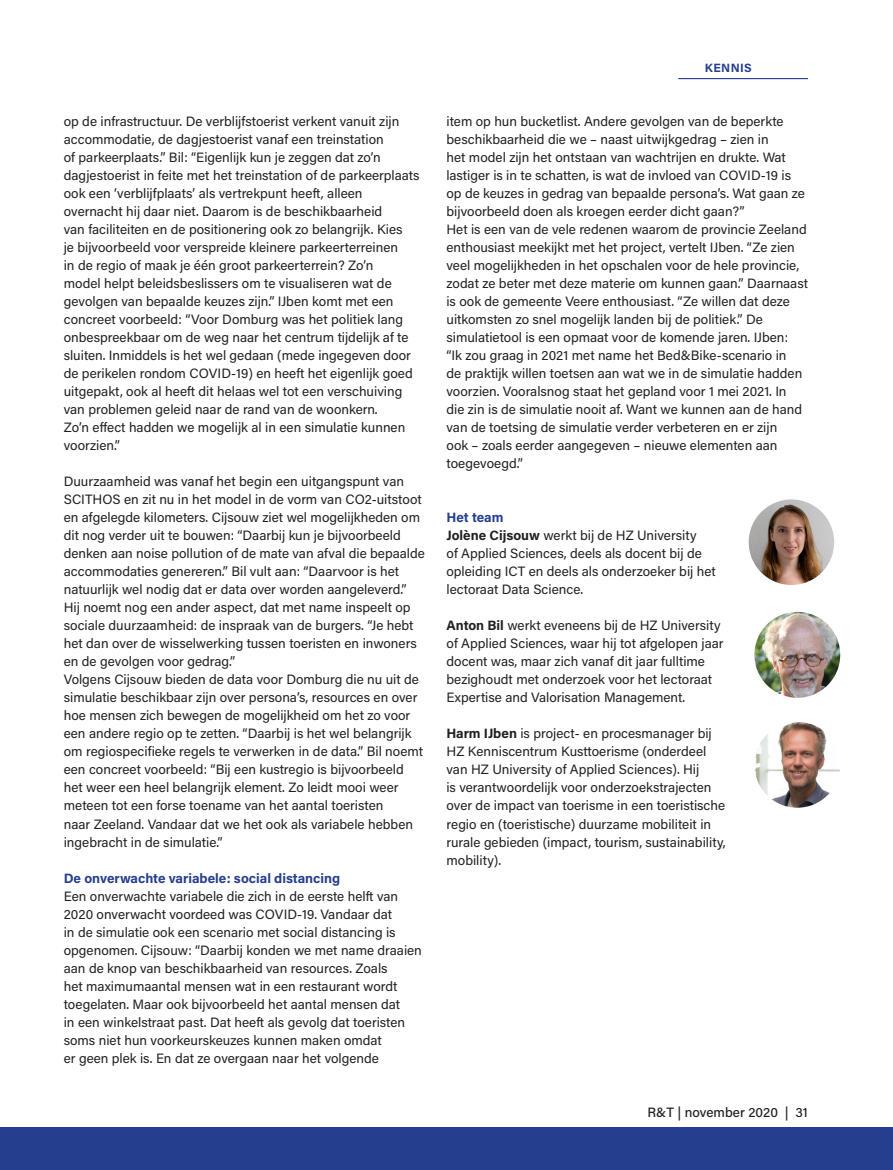
<style>
.page{position:relative;width:893px;height:1170px;background:#fff}
.page>*{position:absolute;margin:0;border:0;box-sizing:border-box;transform-origin:0 0}
.body1{font:13.5px/18px "Acumin Pro";color:#231f20}
.tussenkop{font:700 13.5px "Acumin Pro";color:#253f8e}
.t1{font:500 13.5px "Acumin Pro";color:#231f20}
.t2{font:700 12px "Acumin Pro";letter-spacing:.03em;color:#253f8e}
.s1{font-weight:700}
</style>
<div class="page">
<div style="left:0;top:1127px;width:893px;height:42px;background:#253f8e"></div>
<hr style="left:678px;top:78px;width:130px;height:1px;background:#253f8e">
<img style="left:749px;top:499px;width:85px;height:86px;border-radius:43px">
<img style="left:754px;top:721px;width:86px;height:86px;border-radius:43px">
<img style="left:754px;top:612px;width:86px;height:85px;border-radius:43px">
<p class="body1" style="left:64px;top:112px;width:357px">op de infrastructuur. De verblijfstoerist verkent vanuit zijn accommodatie, de dagjestoerist vanaf een treinstation<br>of parkeerplaats.” Bil: “Eigenlijk kun je zeggen dat zo’n dagjestoerist in feite met het treinstation of de parkeerplaats ook een ‘verblijfplaats’ als vertrekpunt heeft, alleen overnacht hij daar niet. Daarom is de beschikbaarheid<br>van faciliteiten en de positionering ook zo belangrijk. Kies<br>je bijvoorbeeld voor verspreide kleinere parkeerterreinen<br>in de regio of maak je één groot parkeerterrein? Zo’n<br>model helpt beleidsbeslissers om te visualiseren wat de gevolgen van bepaalde keuzes zijn.” IJben komt met een concreet voorbeeld: “Voor Domburg was het politiek lang onbespreekbaar om de weg naar het centrum tijdelijk af te sluiten. Inmiddels is het wel gedaan (mede ingegeven door de perikelen rondom COVID-19) en heeft het eigenlijk goed uitgepakt, ook al heeft dit helaas wel tot een verschuiving van problemen geleid naar de rand van de woonkern.<br>Zo’n effect hadden we mogelijk al in een simulatie kunnen voorzien.”</p>
<p class="body1" style="left:64px;top:472px;width:363px">Duurzaamheid was vanaf het begin een uitgangspunt van SCITHOS en zit nu in het model in de vorm van CO2-uitstoot en afgelegde kilometers. Cijsouw ziet wel mogelijkheden om dit nog verder uit te bouwen: “Daarbij kun je bijvoorbeeld denken aan noise pollution of de mate van afval die bepaalde accommodaties genereren.” Bil vult aan: “Daarvoor is het natuurlijk wel nodig dat er data over worden aangeleverd.” Hij noemt nog een ander aspect, dat met name inspeelt op sociale duurzaamheid: de inspraak van de burgers. “Je hebt het dan over de wisselwerking tussen toeristen en inwoners en de gevolgen voor gedrag.”</p>
<p class="body1" style="left:64px;top:670px;width:361px">Volgens Cijsouw bieden de data voor Domburg die nu uit de simulatie beschikbaar zijn over persona’s, resources en over hoe mensen zich bewegen de mogelijkheid om het zo voor een andere regio op te zetten. “Daarbij is het wel belangrijk om regiospecifieke regels te verwerken in de data.” Bil noemt een concreet voorbeeld: “Bij een kustregio is bijvoorbeeld het weer een heel belangrijk element. Zo leidt mooi weer meteen tot een forse toename van het aantal toeristen<br>naar Zeeland. Vandaar dat we het ook als variabele hebben ingebracht in de simulatie.”</p>
<p class="tussenkop" style="left:64px;top:868px;width:278px">De onverwachte variabele: social distancing</p>
<p class="body1" style="left:64px;top:886px;width:360px">Een onverwachte variabele die zich in de eerste helft van 2020 onverwacht voordeed was COVID-19. Vandaar dat<br>in de simulatie ook een scenario met social distancing is opgenomen. Cijsouw: “Daarbij konden we met name draaien aan de knop van beschikbaarheid van resources. Zoals<br>het maximumaantal mensen wat in een restaurant wordt toegelaten. Maar ook bijvoorbeeld het aantal mensen dat<br>in een winkelstraat past. Dat heeft als gevolg dat toeristen soms niet hun voorkeurskeuzes kunnen maken omdat<br>er geen plek is. En dat ze overgaan naar het volgende</p>
<p class="t2" style="left:705px;top:59px;width:48px">KENNIS</p>
<p class="body1" style="left:446px;top:112px;width:360px">item op hun bucketlist. Andere gevolgen van de beperkte beschikbaarheid die we – naast uitwijkgedrag – zien in<br>het model zijn het ontstaan van wachtrijen en drukte. Wat lastiger is in te schatten, is wat de invloed van COVID-19 is op de keuzes in gedrag van bepaalde persona’s. Wat gaan ze bijvoorbeeld doen als kroegen eerder dicht gaan?”</p>
<p class="body1" style="left:446px;top:220px;width:363px">Het is een van de vele redenen waarom de provincie Zeeland enthousiast meekijkt met het project, vertelt IJben. “Ze zien veel mogelijkheden in het opschalen voor de hele provincie, zodat ze beter met deze materie om kunnen gaan.” Daarnaast is ook de gemeente Veere enthousiast. “Ze willen dat deze uitkomsten zo snel mogelijk landen bij de politiek.” De simulatietool is een opmaat voor de komende jaren. IJben:<br>“Ik zou graag in 2021 met name het Bed&amp;Bike-scenario in<br>de praktijk willen toetsen aan wat we in de simulatie hadden voorzien. Vooralsnog staat het gepland voor 1 mei 2021. In<br>die zin is de simulatie nooit af. Want we kunnen aan de hand van de toetsing de simulatie verder verbeteren en er zijn<br>ook – zoals eerder aangegeven – nieuwe elementen aan toegevoegd.”</p>
<p class="tussenkop" style="left:446px;top:508px;width:59px">Het team</p>
<p class="body1" style="left:446px;top:526px;width:271px"><span class="s1">Jolène Cijsouw</span> werkt bij de HZ University<br>of Applied Sciences, deels als docent bij de opleiding ICT en deels als onderzoeker bij het lectoraat Data Science.</p>
<p class="body1" style="left:446px;top:616px;width:279px"><span class="s1">Anton Bil</span> werkt eveneens bij de HZ University of Applied Sciences, waar hij tot afgelopen jaar docent was, maar zich vanaf dit jaar fulltime bezighoudt met onderzoek voor het lectoraat Expertise and Valorisation Management.</p>
<p class="body1" style="left:446px;top:724px;width:281px"><span class="s1">Harm IJben</span> is project- en procesmanager bij HZ Kenniscentrum Kusttoerisme (onderdeel van HZ University of Applied Sciences). Hij<br>is verantwoordelijk voor onderzoekstrajecten over de impact van toerisme in een toeristische regio en (toeristische) duurzame mobiliteit in rurale gebieden (impact, tourism, sustainability, mobility).</p>
<p class="t1" style="left:647px;top:1102px;width:162px">R&amp;T | november 2020 | 31</p>
</div>
